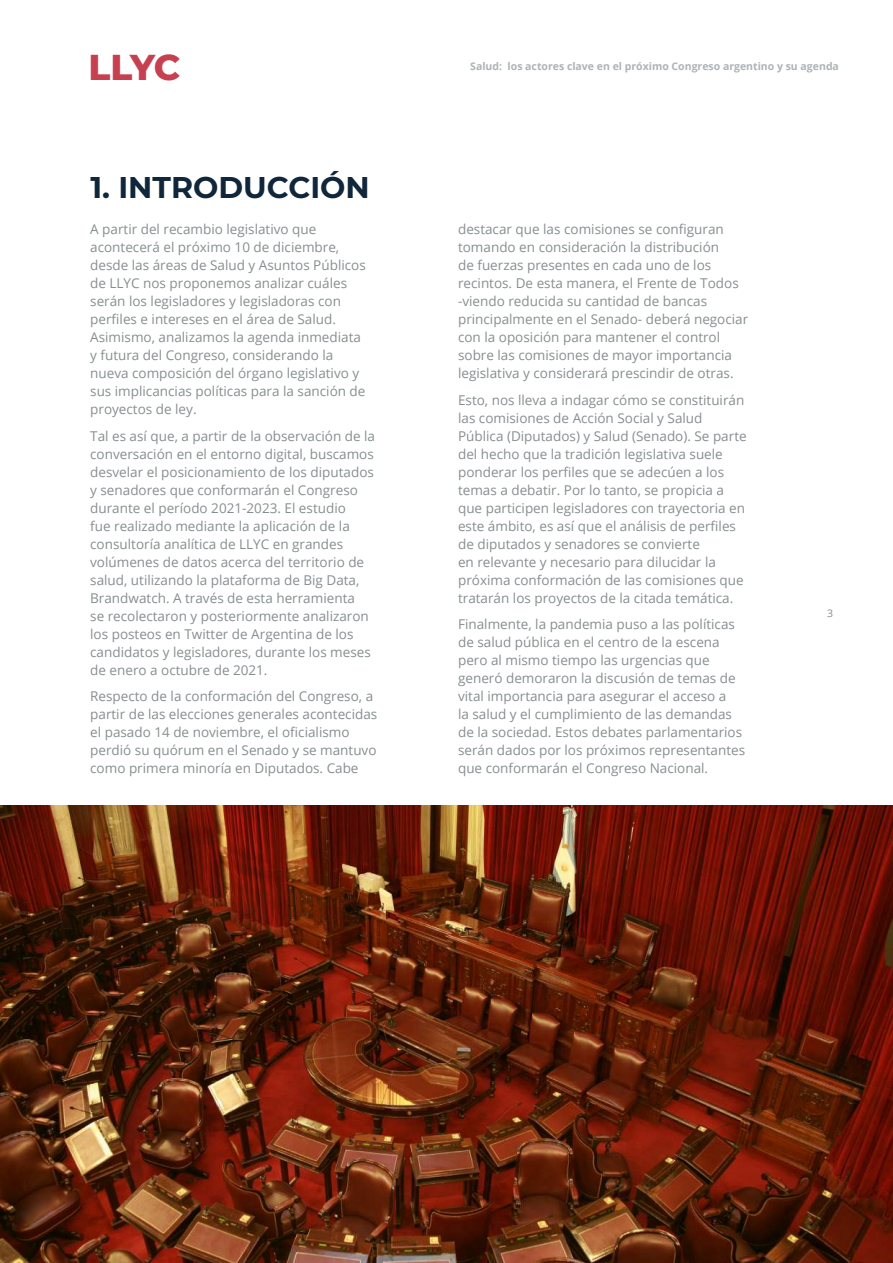
<style>
.page{position:relative;width:893px;height:1263px;background:#fff}
.page>*{position:absolute;margin:0;border:0;box-sizing:border-box;transform-origin:0 0}
.t1{font:800 36px "Montserrat";color:#c64050}
.t2{font:700 30px "Montserrat";color:#10263a}
.t3{font:13.5px/18px "Open Sans";color:#878e90}
.t4{font:700 10.5px "Open Sans";color:#acb4b6}
.t5{font:10.5px "Open Sans";color:#878e90}
</style>
<div class="page">
<img style="left:0;top:806px;width:893px;height:457px">
<h1 class="t1" style="left:89px;top:40px;width:93px">LLYC</h1>
<h2 class="t2" style="left:90px;top:166px;width:281px">1. INTRODUCCIÓN</h2>
<p class="t3" style="left:90px;top:220px;width:277px">A partir del recambio legislativo que acontecerá el próximo 10 de diciembre, desde las áreas de Salud y Asuntos Públicos de LLYC nos proponemos analizar cuáles serán los legisladores y legisladoras con perfiles e intereses en el área de Salud.<br>Asimismo, analizamos la agenda inmediata y futura del Congreso, considerando la nueva composición del órgano legislativo y sus implicancias políticas para la sanción de proyectos de ley.</p>
<p class="t3" style="left:90px;top:426px;width:286px">Tal es así que, a partir de la observación de la conversación en el entorno digital, buscamos desvelar el posicionamiento de los diputados y senadores que conformarán el Congreso durante el período 2021-2023. El estudio<br>fue realizado mediante la aplicación de la consultoría analítica de LLYC en grandes volúmenes de datos acerca del territorio de salud, utilizando la plataforma de Big Data, Brandwatch. A través de esta herramienta<br>se recolectaron y posteriormente analizaron los posteos en Twitter de Argentina de los candidatos y legisladores, durante los meses de enero a octubre de 2021.</p>
<p class="t3" style="left:90px;top:687px;width:289px">Respecto de la conformación del Congreso, a partir de las elecciones generales acontecidas el pasado 14 de noviembre, el oficialismo perdió su quórum en el Senado y se mantuvo como primera minoría en Diputados. Cabe</p>
<p class="t4" style="left:470px;top:58px;width:370px">Salud: los actores clave en el próximo Congreso argentino y su agenda</p>
<p class="t3" style="left:458px;top:220px;width:292px">destacar que las comisiones se configuran tomando en consideración la distribución<br>de fuerzas presentes en cada uno de los recintos. De esta manera, el Frente de Todos -viendo reducida su cantidad de bancas principalmente en el Senado- deberá negociar con la oposición para mantener el control sobre las comisiones de mayor importancia legislativa y considerará prescindir de otras.</p>
<p class="t3" style="left:458px;top:390px;width:290px">Esto, nos lleva a indagar cómo se constituirán las comisiones de Acción Social y Salud Pública (Diputados) y Salud (Senado). Se parte del hecho que la tradición legislativa suele ponderar los perfiles que se adecúen a los temas a debatir. Por lo tanto, se propicia a que participen legisladores con trayectoria en este ámbito, es así que el análisis de perfiles de diputados y senadores se convierte<br>en relevante y necesario para dilucidar la próxima conformación de las comisiones que tratarán los proyectos de la citada temática.</p>
<p class="t3" style="left:458px;top:615px;width:289px">Finalmente, la pandemia puso a las políticas de salud pública en el centro de la escena pero al mismo tiempo las urgencias que generó demoraron la discusión de temas de vital importancia para asegurar el acceso a<br>la salud y el cumplimiento de las demandas de la sociedad. Estos debates parlamentarios serán dados por los próximos representantes que conformarán el Congreso Nacional.</p>
<p class="t5" style="left:827px;top:606px;width:8px">3</p>
</div>
